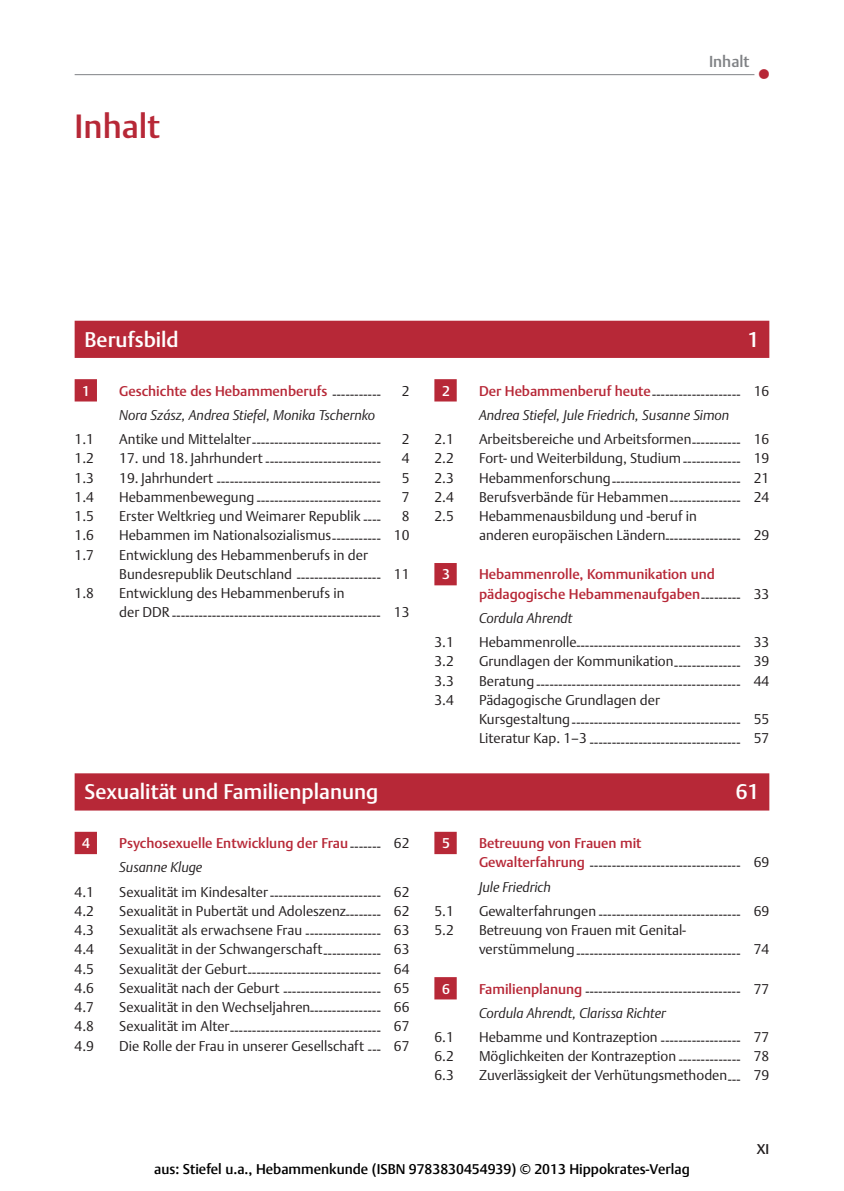
<style>
.page{position:relative;width:844px;height:1191px;background:#fff}
.page>*{position:absolute;margin:0;border:0;box-sizing:border-box;transform-origin:0 0}
.t1{font:500 33.25px "Thieme Argo 2008";color:#b72837}
.t2{font:500 21px "Thieme Argo 2008";color:#fff}
.t3{font:17.5px "Thieme Gulliver 2008";color:#b72837}
.t4{font:500 15.75px "Thieme Argo 2008";color:#808285}
.t5{font:300 14px/22.4px "Thieme Argo 2008";color:#231f20}
.t6{font:500 14px/21.7px "Thieme Argo 2008";color:#b72837}
.t7{font:italic 300 14px/21.2px "Thieme Argo 2008";color:#231f20}
.t8{font:500 14px "Thieme Argo 2008";color:#000}
.t9{font:500 14px "Thieme Argo 2008";color:#fff}
.t10{font:500 14px "Thieme Argo 2008";color:#231f20}
.s1{font-weight:300;color:#231f20}
.s2{font-style:normal}
.s3{font-weight:300;font-style:italic;color:#231f20}
.s4{font-style:italic}
</style>
<div class="page">
<hr style="left:75px;top:74px;width:679px;height:1px;background:#808285">
<div style="left:75px;top:321px;width:694px;height:37px;background:#b72837"></div>
<div style="left:75px;top:379px;width:22px;height:22px;background:#b72837"></div>
<div style="left:434px;top:379px;width:23px;height:22px;background:#b72837"></div>
<div style="left:434px;top:563px;width:23px;height:22px;background:#b72837"></div>
<div style="left:75px;top:773px;width:694px;height:37px;background:#b72837"></div>
<div style="left:75px;top:831px;width:22px;height:23px;background:#b72837"></div>
<div style="left:434px;top:831px;width:23px;height:23px;background:#b72837"></div>
<div style="left:434px;top:977px;width:23px;height:22px;background:#b72837"></div>
<h1 class="t1" style="left:75px;top:107px;width:87px">Inhalt</h1>
<p class="t4" style="left:709px;top:52px;width:42px">Inhalt</p>
<p class="t3" style="left:757px;top:62px;width:16px">●</p>
<h2 class="t2" style="left:85px;top:327px;width:96px">Berufsbild</h2>
<h2 class="t2" style="left:747px;top:327px;width:13px">1</h2>
<p class="t9" style="left:82px;top:382px;width:9px">1</p>
<p class="t6" style="left:119px;top:380px;width:263px">Geschichte des Hebammenberufs <span class="s1">-----------</span></p>
<p class="t5" style="left:402px;top:379px;width:9px">2</p>
<p class="t7" style="left:119px;top:404px;width:257px">Nora Szász, Andrea Stiefel, Monika Tschernko</p>
<p class="t5" style="left:75px;top:428px;width:21px">1.1</p>
<p class="t5" style="left:119px;top:431px;width:263px">Antike und Mittelalter-----------------------------</p>
<p class="t5" style="left:402px;top:428px;width:9px">2</p>
<p class="t5" style="left:75px;top:447px;width:21px">1.2</p>
<p class="t5" style="left:119px;top:450px;width:263px">17. und 18.Jahrhundert --------------------------</p>
<p class="t5" style="left:402px;top:447px;width:9px">4</p>
<p class="t5" style="left:75px;top:466px;width:21px">1.3</p>
<p class="t5" style="left:119px;top:469px;width:263px">19.Jahrhundert -------------------------------------</p>
<p class="t5" style="left:402px;top:466px;width:9px">5</p>
<p class="t5" style="left:75px;top:486px;width:21px">1.4</p>
<p class="t5" style="left:119px;top:489px;width:263px">Hebammenbewegung----------------------------</p>
<p class="t5" style="left:402px;top:486px;width:9px">7</p>
<p class="t5" style="left:75px;top:505px;width:21px">1.5</p>
<p class="t5" style="left:119px;top:505px;width:263px">Erster Weltkrieg und Weimarer Republik ----</p>
<p class="t5" style="left:402px;top:505px;width:9px">8</p>
<p class="t5" style="left:75px;top:524px;width:21px">1.6</p>
<p class="t5" style="left:119px;top:524px;width:292px">Hebammen im Nationalsozialismus----------- 10</p>
<p class="t5" style="left:75px;top:543px;width:21px">1.7</p>
<p class="t5" style="left:119px;top:545px;width:292px;line-height:19.2px">Entwicklung des Hebammenberufs in der<br>Bundesrepublik Deutschland ------------------- 11</p>
<p class="t5" style="left:75px;top:582px;width:21px">1.8</p>
<p class="t5" style="left:119px;top:582px;width:292px">Entwicklung des Hebammenberufs in<br>der DDR ----------------------------------------------- 13</p>
<p class="t9" style="left:442px;top:382px;width:9px">2</p>
<p class="t7" style="left:479px;top:383px;width:292px"><sup>Der</sup> <sup>Hebammenberuf</sup> <sup>heute</sup><span class="s2">-------------------- </span><sup>16<br></sup>Andrea Stiefel, Jule Friedrich, Susanne Simon</p>
<p class="t5" style="left:434px;top:428px;width:21px">2.1</p>
<p class="t5" style="left:479px;top:428px;width:292px">Arbeitsbereiche und Arbeitsformen----------- 16</p>
<p class="t5" style="left:434px;top:447px;width:21px">2.2</p>
<p class="t5" style="left:479px;top:447px;width:292px">Fort- und Weiterbildung, Studium ------------- 19</p>
<p class="t5" style="left:434px;top:466px;width:21px">2.3</p>
<p class="t5" style="left:479px;top:469px;width:292px">Hebammenforschung----------------------------- 21</p>
<p class="t5" style="left:434px;top:486px;width:21px">2.4</p>
<p class="t5" style="left:479px;top:486px;width:292px">Berufsverbände für Hebammen---------------- 24</p>
<p class="t5" style="left:434px;top:505px;width:21px">2.5</p>
<p class="t5" style="left:479px;top:506px;width:292px;line-height:19.2px">Hebammenausbildung und -beruf in<br>anderen europäischen Ländern----------------- 29</p>
<p class="t9" style="left:442px;top:566px;width:9px">3</p>
<p class="t6" style="left:479px;top:565px;width:292px;line-height:19.2px">Hebammenrolle, Kommunikation und pädagogische Hebammenaufgaben<span class="s1">--------- 33</span></p>
<p class="t7" style="left:479px;top:607px;width:95px">Cordula Ahrendt</p>
<p class="t5" style="left:434px;top:631px;width:21px">3.1</p>
<p class="t5" style="left:479px;top:634px;width:292px">Hebammenrolle------------------------------------- 33</p>
<p class="t5" style="left:434px;top:650px;width:21px">3.2</p>
<p class="t5" style="left:479px;top:650px;width:292px">Grundlagen der Kommunikation--------------- 39</p>
<p class="t5" style="left:434px;top:669px;width:21px">3.3</p>
<p class="t5" style="left:479px;top:672px;width:292px">Beratung---------------------------------------------- 44</p>
<p class="t5" style="left:434px;top:689px;width:21px">3.4</p>
<p class="t5" style="left:479px;top:689px;width:292px">Pädagogische Grundlagen der<br>Kursgestaltung-------------------------------------- 55</p>
<p class="t5" style="left:479px;top:730px;width:292px">Literatur Kap. 1–3 ---------------------------------- 57</p>
<h2 class="t2" style="left:85px;top:779px;width:295px">Sexualität und Familienplanung</h2>
<h2 class="t2" style="left:736px;top:779px;width:25px">61</h2>
<p class="t9" style="left:82px;top:835px;width:9px">4</p>
<p class="t6" style="left:119px;top:831px;width:292px;line-height:24.2px">Psychosexuelle Entwicklung der Frau <span class="s1">------- 62<br></span><span class="s3">Susanne Kluge</span></p>
<p class="t5" style="left:75px;top:880px;width:21px">4.1</p>
<p class="t5" style="left:119px;top:882px;width:292px">Sexualität im Kindesalter------------------------- 62</p>
<p class="t5" style="left:75px;top:899px;width:21px">4.2</p>
<p class="t5" style="left:119px;top:899px;width:292px">Sexualität in Pubertät und Adoleszenz-------- 62</p>
<p class="t5" style="left:75px;top:919px;width:21px">4.3</p>
<p class="t5" style="left:119px;top:919px;width:292px">Sexualität als erwachsene Frau ----------------- 63</p>
<p class="t5" style="left:75px;top:938px;width:21px">4.4</p>
<p class="t5" style="left:119px;top:938px;width:292px">Sexualität in der Schwangerschaft------------- 63</p>
<p class="t5" style="left:75px;top:957px;width:21px">4.5</p>
<p class="t5" style="left:119px;top:960px;width:292px">Sexualität der Geburt------------------------------ 64</p>
<p class="t5" style="left:75px;top:976px;width:21px">4.6</p>
<p class="t5" style="left:119px;top:976px;width:292px">Sexualität nach der Geburt ---------------------- 65</p>
<p class="t5" style="left:75px;top:996px;width:21px">4.7</p>
<p class="t5" style="left:119px;top:996px;width:292px">Sexualität in den Wechseljahren---------------- 66</p>
<p class="t5" style="left:75px;top:1015px;width:21px">4.8</p>
<p class="t5" style="left:119px;top:1018px;width:292px">Sexualität im Alter---------------------------------- 67</p>
<p class="t5" style="left:75px;top:1034px;width:21px">4.9</p>
<p class="t5" style="left:119px;top:1034px;width:292px">Die Rolle der Frau in unserer Gesellschaft --- 67</p>
<p class="t9" style="left:442px;top:835px;width:9px">5</p>
<p class="t6" style="left:479px;top:832px;width:292px">Betreuung von Frauen mit<br>Gewalterfahrung <span class="s1">---------------------------------- </span><sup>69<br></sup><span class="s3">Jule Friedrich</span></p>
<p class="t5" style="left:434px;top:899px;width:21px">5.1</p>
<p class="t5" style="left:479px;top:903px;width:292px">Gewalterfahrungen -------------------------------- 69</p>
<p class="t5" style="left:434px;top:919px;width:21px">5.2</p>
<p class="t5" style="left:479px;top:919px;width:292px">Betreuung von Frauen mit Genital&shy;verstümmelung------------------------------------- 74</p>
<p class="t9" style="left:442px;top:980px;width:9px">6</p>
<p class="t5" style="left:479px;top:981px;width:292px;line-height:21.2px"><sup>Familienplanung</sup> ----------------------------------- 77<br><span class="s4">Cordula Ahrendt, Clarissa Richter</span></p>
<p class="t5" style="left:434px;top:1025px;width:21px">6.1</p>
<p class="t5" style="left:479px;top:1025px;width:292px">Hebamme und Kontrazeption ------------------ 77</p>
<p class="t5" style="left:434px;top:1045px;width:21px">6.2</p>
<p class="t5" style="left:479px;top:1045px;width:292px">Möglichkeiten der Kontrazeption -------------- 78</p>
<p class="t5" style="left:434px;top:1064px;width:21px">6.3</p>
<p class="t5" style="left:479px;top:1064px;width:292px">Zuverlässigkeit der Verhütungsmethoden--- 79</p>
<p class="t8" style="left:154px;top:1159px;width:537px">aus: Stiefel u.a., Hebammenkunde (ISBN 9783830454939) © 2013 Hippokrates-Verlag</p>
<p class="t10" style="left:757px;top:1140px;width:14px">XI</p>
</div>
